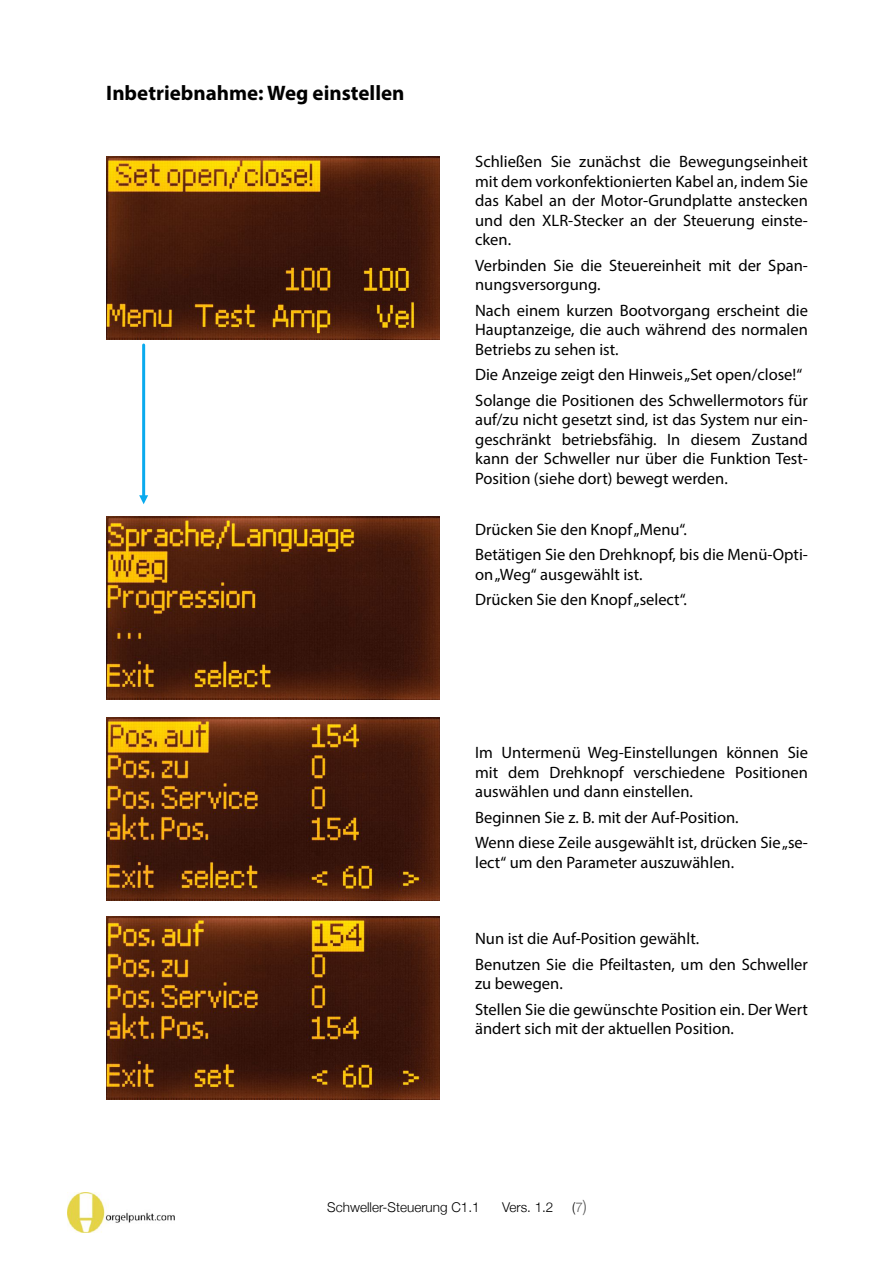
<style>
.page{position:relative;width:893px;height:1263px;background:#fff}
.page>*{position:absolute;margin:0;border:0;box-sizing:border-box;transform-origin:0 0}
.t1{font:700 21px "Myriad Pro";color:#000}
.t2{font:16.5px "Myriad Pro";color:#000}
.t3{font:300 16.5px "Helvetica Neue";color:#595959}
.t4{font:300 13.5px "Helvetica Neue";color:#000}
.s1{color:#595959}
</style>
<div class="page">
<img style="left:68px;top:1192px;width:107px;height:41px">
<img style="left:106px;top:157px;width:333px;height:183px">
<img style="left:106px;top:517px;width:333px;height:183px">
<img style="left:106px;top:717px;width:333px;height:183px">
<img style="left:106px;top:916px;width:333px;height:183px">
<svg style="left:139px;top:495px;width:9px;height:9px"></svg>
<hr style="left:142px;top:345px;width:3px;height:152px;background:#0aaaee">
<p class="t1" style="left:106px;top:84px;width:300px">Inbetriebnahme: Weg einstellen</p>
<p class="t2" style="left:475px;top:155px;width:334px">Schließen Sie zunächst die Bewegungseinheit</p>
<p class="t2" style="left:475px;top:174px;width:334px">mit dem vorkonfektionierten Kabel an, indem Sie</p>
<p class="t2" style="left:475px;top:194px;width:334px">das Kabel an der Motor-Grundplatte anstecken</p>
<p class="t2" style="left:475px;top:213px;width:334px">und den XLR-Stecker an der Steuerung einste-</p>
<p class="t2" style="left:475px;top:233px;width:37px">cken.</p>
<p class="t2" style="left:475px;top:258px;width:334px">Verbinden Sie die Steuereinheit mit der Span-</p>
<p class="t2" style="left:475px;top:278px;width:127px">nungsversorgung.</p>
<p class="t2" style="left:475px;top:303px;width:334px">Nach einem kurzen Bootvorgang erscheint die</p>
<p class="t2" style="left:475px;top:323px;width:334px">Hauptanzeige, die auch während des normalen</p>
<p class="t2" style="left:475px;top:342px;width:145px">Betriebs zu sehen ist.</p>
<p class="t2" style="left:475px;top:368px;width:329px">Die Anzeige zeigt den Hinweis „Set open/close!“</p>
<p class="t2" style="left:475px;top:393px;width:334px">Solange die Positionen des Schwellermotors für</p>
<p class="t2" style="left:475px;top:413px;width:334px">auf/zu nicht gesetzt sind, ist das System nur ein-</p>
<p class="t2" style="left:475px;top:432px;width:334px">geschränkt betriebsfähig. In diesem Zustand</p>
<p class="t2" style="left:475px;top:452px;width:334px">kann der Schweller nur über die Funktion Test-</p>
<p class="t2" style="left:475px;top:471px;width:254px">Position (siehe dort) bewegt werden.</p>
<p class="t2" style="left:475px;top:522px;width:213px">Drücken Sie den Knopf „Menu“.</p>
<p class="t2" style="left:475px;top:548px;width:334px">Betätigen Sie den Drehknopf, bis die Menü-Opti-</p>
<p class="t2" style="left:475px;top:567px;width:169px">on „Weg“ ausgewählt ist.</p>
<p class="t2" style="left:475px;top:593px;width:213px">Drücken Sie den Knopf „select“.</p>
<p class="t2" style="left:475px;top:746px;width:334px">Im Untermenü Weg-Einstellungen können Sie</p>
<p class="t2" style="left:475px;top:765px;width:334px">mit dem Drehknopf verschiedene Positionen</p>
<p class="t2" style="left:475px;top:785px;width:219px">auswählen und dann einstellen.</p>
<p class="t2" style="left:475px;top:810px;width:265px">Beginnen Sie z. B. mit der Auf-Position.</p>
<p class="t2" style="left:475px;top:836px;width:334px">Wenn diese Zeile ausgewählt ist, drücken Sie „se-</p>
<p class="t2" style="left:475px;top:855px;width:261px">lect“ um den Parameter auszuwählen.</p>
<p class="t2" style="left:475px;top:932px;width:226px">Nun ist die Auf-Position gewählt.</p>
<p class="t2" style="left:475px;top:957px;width:334px">Benutzen Sie die Pfeiltasten, um den Schweller</p>
<p class="t2" style="left:475px;top:977px;width:89px">zu bewegen.</p>
<p class="t2" style="left:475px;top:1002px;width:334px">Stellen Sie die gewünschte Position ein. Der Wert</p>
<p class="t2" style="left:475px;top:1022px;width:260px">ändert sich mit der aktuellen Position.</p>
<p class="t4" style="left:327px;top:1199px;width:154px">Schweller-Steuerung C1.1</p>
<p class="t4" style="left:502px;top:1199px;width:53px">Vers. 1.2</p>
<p class="t4" style="left:572px;top:1199px;width:12px">(<span class="s1">7</span></p>
<p class="t3" style="left:583px;top:1196px;width:5px">)</p>
</div>
